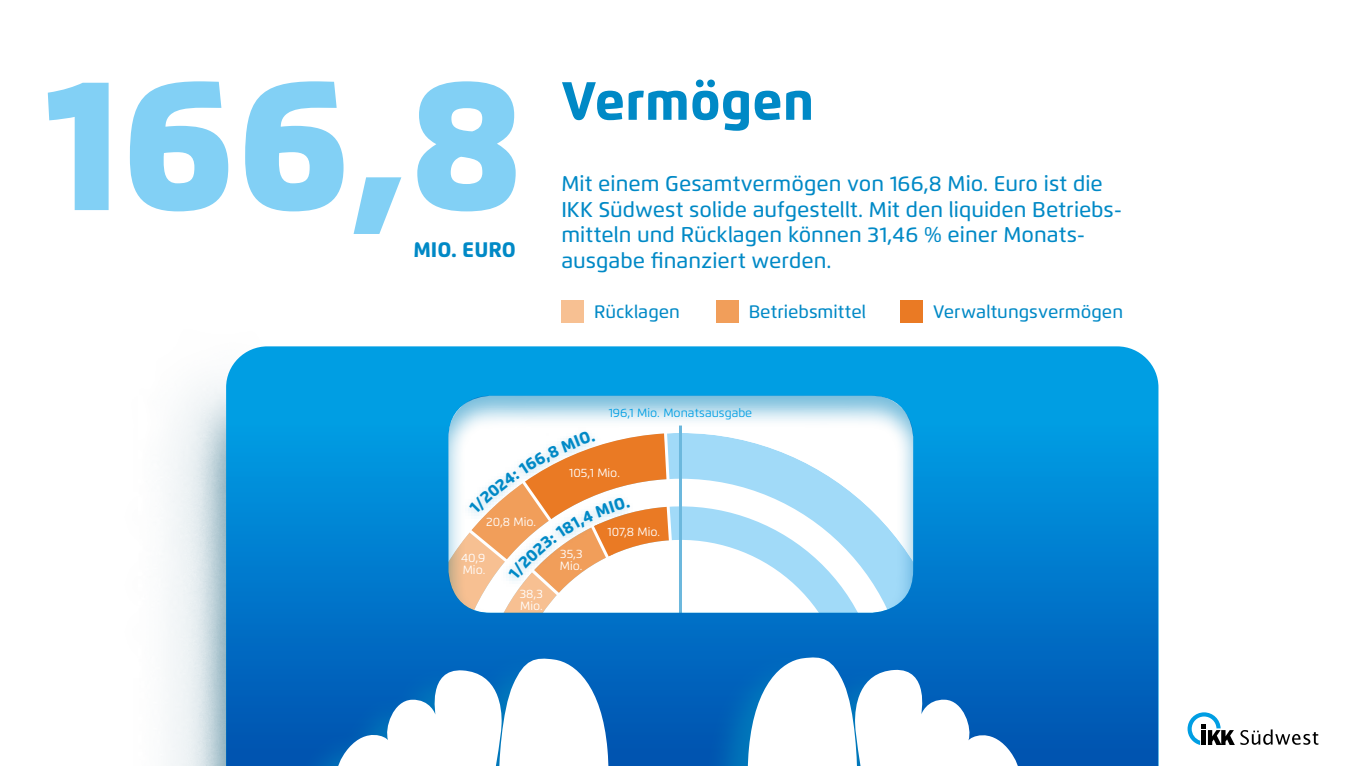
<style>
.page{position:relative;width:1361px;height:766px;background:#fff}
.page>*{position:absolute;margin:0;border:0;box-sizing:border-box;transform-origin:0 0}
.t1{font:900 187.65px "Flexo";color:#82d0f5}
.t2{font:800 53.7px "Flexo";color:#0089c6}
.t3{font:500 21.3px/25.5px "Flexo";color:#0089c6}
.t4{font:800 21px "Flexo";color:#0089c6}
.t5{font:500 18px "Flexo";color:#0089c6}
.t6{font:12px/12px "Flexo";color:#fff}
.t7{font:12px "Flexo";color:#009ee3}
</style>
<div class="page">
<svg style="left:1187px;top:712px;width:131px;height:32px"></svg>
<div style="left:561px;top:300px;width:22px;height:22px;background:#f7c092"></div>
<div style="left:900px;top:300px;width:22px;height:22px;background:#ea7a24"></div>
<div style="left:716px;top:300px;width:22px;height:22px;background:#f19e5a"></div>
<svg style="left:226px;top:346px;width:932px;height:419px;background:#028ad6"></svg>
<div style="left:703px;top:650px;width:400px;height:115px;background:#0084be;opacity:.75"></div>
<svg style="left:743px;top:655px;width:357px;height:110px"></svg>
<div style="left:211px;top:652px;width:402px;height:113px;background:#0084be;opacity:.75"></div>
<div style="left:435px;top:383px;width:491px;height:231px;background:#0084be;opacity:.54"></div>
<svg style="left:254px;top:414px;width:432px;height:351px"></svg>
<h1 class="t1" style="left:44px;top:29px;width:480px">166,8</h1>
<p class="t4" style="left:413px;top:236px;width:104px">MIO. EURO</p>
<h2 class="t2" style="left:561px;top:68px;width:254px">Vermögen</h2>
<p class="t3" style="left:561px;top:171px;width:559px">Mit einem Gesamtvermögen von 166,8 Mio. Euro ist die IKK Südwest solide aufgestellt. Mit den liquiden Betriebs&shy;mitteln und Rücklagen können 31,46 % einer Monats&shy;ausgabe finanziert werden.</p>
<p class="t5" style="left:594px;top:301px;width:87px">Rücklagen</p>
<p class="t5" style="left:748px;top:301px;width:119px">Betriebsmittel</p>
<p class="t5" style="left:933px;top:301px;width:192px">Verwaltungsvermögen</p>
<p class="t6" style="left:486px;top:516px;width:52px">20,8 Mio.</p>
<p class="t7" style="left:609px;top:405px;width:145px">196,1 Mio. Monatsausgabe</p>
<p class="t6" style="left:569px;top:466px;width:52px">105,1 Mio.</p>
<p class="t6" style="left:607px;top:525px;width:54px">107,8 Mio.</p>
<p class="t6" style="left:461px;top:551px;width:26px">40,9<br>Mio.</p>
<p class="t6" style="left:560px;top:547px;width:24px">35,3<br>Mio.</p>
<p class="t6" style="left:520px;top:587px;width:25px">38,3<br>Mio.</p>
</div>
